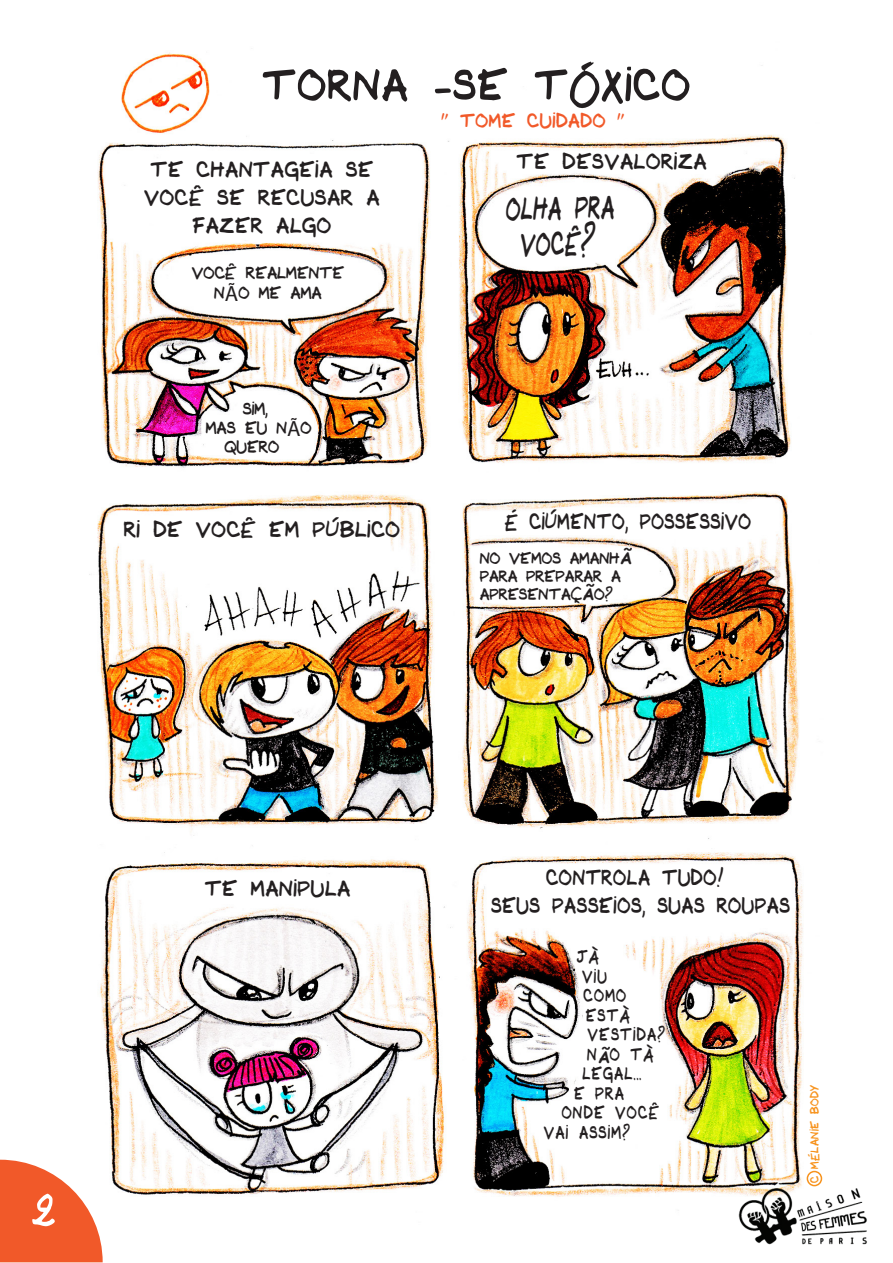
<style>
.page{position:relative;width:893px;height:1263px;background:#fff}
.page>*{position:absolute;margin:0;border:0;box-sizing:border-box;transform-origin:0 0}
.t1{font:56.7px "My Script Fontmelanie";letter-spacing:.025em;color:#231f20}
.t2{font:54px "My Script Fontmelanie";color:#fff}
.t3{font:41.55px/35.5px "My Script Fontmelanie";color:#231f20;text-align:center;scale:.69 1}
.t4{font:28.5px "My Script Fontmelanie";letter-spacing:.025em;color:#231f20}
.t5{font:28.35px/28.3px "My Script Fontmelanie";letter-spacing:.025em;color:#231f20;text-align:center}
.t6{font:28.35px/28.3px "My Script Fontmelanie";letter-spacing:.025em;color:#231f20;text-align:center;scale:.91 1}
.t7{font:28.35px "My Script Fontmelanie";letter-spacing:.025em;color:#231f20;scale:.87 1}
.t8{font:25.2px "My Script Fontmelanie";letter-spacing:.025em;color:#f15929}
.t9{font:23.1px "My Script Fontmelanie";letter-spacing:.06em;color:#231f20;scale:.85 1}
.t10{font:22.05px/20.5px "My Script Fontmelanie";color:#231f20;text-align:center}
.t11{font:21px/18px "My Script Fontmelanie";color:#231f20}
.t12{font:15px "My Script Fontmelanie";letter-spacing:.025em;color:#f7931d}
.s1{font-size:50.1px}
.s2{font-family:"Myriad Pro"}
.s3{font-family:"Comic Sans MS";font-weight:700;font-size:16.5px}
</style>
<div class="page">
<img style="left:89px;top:53px;width:714px;height:1144px">
<svg style="left:0;top:1160px;width:103px;height:102px"></svg>
<img style="left:717px;top:1161px;width:150px;height:84px">
<div style="left:807px;top:1171px;width:15px;height:15px;border:2px solid #f7931d;border-radius:50%"></div>
<h1 class="t1" style="left:262px;top:53px;width:429px">TORNA -SE TÓXICO</h1>
<p class="t8" style="left:441px;top:106px;width:184px">" TOME CUIDADO "</p>
<p class="t5" style="left:144px;top:156px;width:237px">TE CHANTAGEIA SE<br>VOCÊ SE RECUSAR A<br>FAZER ALGO</p>
<p class="t5" style="left:517px;top:148px;width:191px">TE DESVALORIZA</p>
<h3 class="t3" style="left:504px;top:192px;width:159px;rotate:-1deg">OLHA PRA<br>VOCÊ<span class="s1">?</span></h3>
<p class="t10" style="left:192px;top:263px;width:154px">VOCÊ REALMENTE<br>N<span class="s2">Ã</span>O ME AMA</p>
<p class="t10" style="left:243px;top:399px;width:27px">SIM,</p>
<p class="t10" style="left:206px;top:418px;width:107px">MAS EU N<span class="s2">Ã</span>O</p>
<p class="t10" style="left:224px;top:437px;width:57px">QUERO</p>
<p class="t4" style="left:124px;top:513px;width:278px">RI DE VOCÊ EM PÚBLICO</p>
<p class="t7" style="left:505px;top:506px;width:285px">É CIÚMENTO, POSSESSIVO</p>
<p class="t11" style="left:480px;top:549px;width:154px">NO VEMOS AMANH<span class="s3">Ã<br></span>PARA PREPARAR A<br>APRESENTAÇ<span class="s3">Ã</span>O?</p>
<h2 class="t2" style="left:32px;top:1180px;width:25px">2</h2>
<p class="t5" style="left:205px;top:875px;width:147px">TE MANIPULA</p>
<p class="t6" style="left:491px;top:864px;width:330px">CONTROLA TUDO!<br>SEUS PASSEIOS, SUAS ROUPAS</p>
<p class="t9" style="left:577px;top:944px;width:28px">JÀ</p>
<p class="t9" style="left:582px;top:963px;width:30px">VIU</p>
<p class="t9" style="left:584px;top:983px;width:52px">COMO</p>
<p class="t9" style="left:586px;top:1002px;width:53px">ESTÀ</p>
<p class="t9" style="left:588px;top:1022px;width:93px">VESTIDA?</p>
<p class="t9" style="left:587px;top:1041px;width:80px">N<span class="s3">Ã</span>O TÀ</p>
<p class="t9" style="left:582px;top:1061px;width:71px">LEGAL...</p>
<p class="t9" style="left:574px;top:1080px;width:60px">E PRA</p>
<p class="t9" style="left:562px;top:1100px;width:116px">ONDE VOCÊ</p>
<p class="t9" style="left:544px;top:1119px;width:103px">VAI ASSIM?</p>
<p class="t12" style="left:806px;top:1183px;width:99px;rotate:-90deg">C MÉLANIE BODY</p>
</div>
